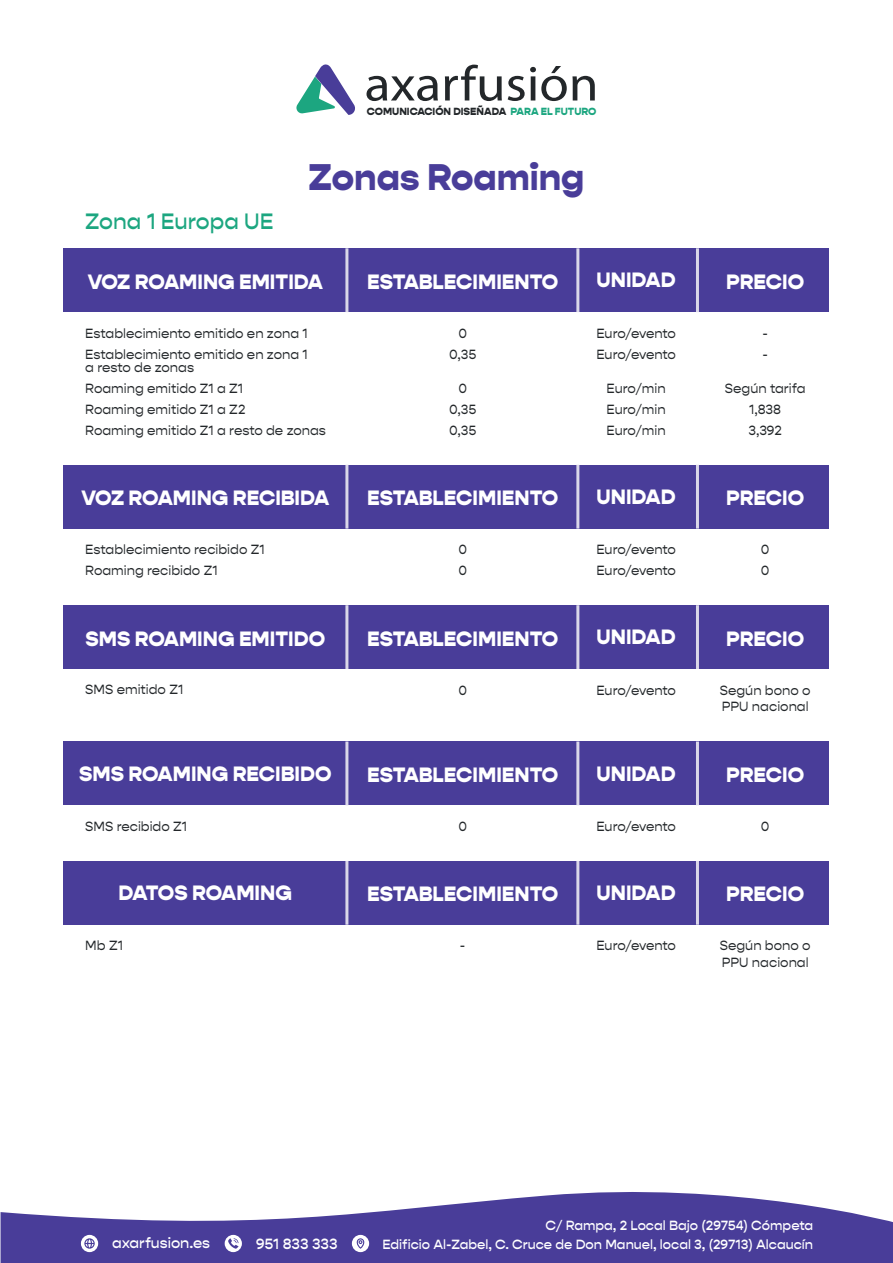
<style>
.page{position:relative;width:893px;height:1263px;background:#fff}
.page>*{position:absolute;margin:0;border:0;box-sizing:border-box;transform-origin:0 0}
.t1{font:900 37.5px "Gopher";color:#493d99}
.t2{font:500 22.5px "Gopher";color:#1ca680}
.t3{font:900 21px "Gopher";color:#fff}
.t4{font:500 15px "Gopher";color:#fff}
.t5{font:13.5px/21px "Gopher";color:#23272a}
.t6{font:500 13.5px "Gopher";color:#fff}
.t7{font:13.5px/21px "Gopher";letter-spacing:-.02em;color:#23272a}
.t8{font:900 10.5px "Gopher";color:#23272a}
.s1{color:#1ca680}
</style>
<div class="page">
<svg style="left:1px;top:1192px;width:892px;height:71px;fill:#493d99"></svg>
<svg style="left:352px;top:1235px;width:17px;height:17px"></svg>
<svg style="left:81px;top:1235px;width:17px;height:17px"></svg>
<svg style="left:225px;top:1235px;width:17px;height:17px"></svg>
<svg style="left:296px;top:64px;width:59px;height:51px"></svg>
<svg style="left:366px;top:76px;width:72px;height:25px"></svg>
<svg style="left:445px;top:65px;width:57px;height:36px"></svg>
<svg style="left:508px;top:66px;width:87px;height:35px"></svg>
<div style="left:64px;top:248px;width:765px;height:64px;background:#493d99"></div>
<hr style="left:345px;top:248px;width:3px;height:64px;background:#dad7e9">
<hr style="left:576px;top:248px;width:3px;height:64px;background:#dad7e9">
<hr style="left:696px;top:248px;width:3px;height:64px;background:#dad7e9">
<div style="left:64px;top:465px;width:765px;height:64px;background:#493d99"></div>
<hr style="left:345px;top:465px;width:3px;height:64px;background:#dad7e9">
<hr style="left:576px;top:465px;width:3px;height:64px;background:#dad7e9">
<hr style="left:696px;top:465px;width:3px;height:64px;background:#dad7e9">
<div style="left:64px;top:605px;width:765px;height:64px;background:#493d99"></div>
<hr style="left:345px;top:605px;width:3px;height:64px;background:#dad7e9">
<hr style="left:576px;top:605px;width:3px;height:64px;background:#dad7e9">
<hr style="left:696px;top:605px;width:3px;height:64px;background:#dad7e9">
<div style="left:64px;top:741px;width:765px;height:64px;background:#493d99"></div>
<hr style="left:345px;top:741px;width:3px;height:64px;background:#dad7e9">
<hr style="left:576px;top:741px;width:3px;height:64px;background:#dad7e9">
<hr style="left:696px;top:741px;width:3px;height:64px;background:#dad7e9">
<div style="left:64px;top:861px;width:765px;height:64px;background:#493d99"></div>
<hr style="left:345px;top:861px;width:3px;height:64px;background:#dad7e9">
<hr style="left:576px;top:861px;width:3px;height:64px;background:#dad7e9">
<hr style="left:696px;top:861px;width:3px;height:64px;background:#dad7e9">
<p class="t8" style="left:367px;top:105px;width:231px">COMUNICACIÓN DISEÑADA <span class="s1">PARA EL FUTURO</span></p>
<h2 class="t2" style="left:85px;top:211px;width:190px">Zona 1 Europa UE</h2>
<h1 class="t1" style="left:309px;top:156px;width:277px">Zonas Roaming</h1>
<h3 class="t3" style="left:88px;top:270px;width:237px">VOZ ROAMING EMITIDA</h3>
<p class="t5" style="left:85px;top:323px;width:224px">Establecimiento emitido en zona 1<br>Establecimiento emitido en zona 1</p>
<p class="t5" style="left:85px;top:358px;width:242px">a resto de zonas<br>Roaming emitido Z1 a Z1<br>Roaming emitido Z1 a Z2<br>Roaming emitido Z1 a resto de zonas</p>
<h3 class="t3" style="left:367px;top:270px;width:193px">ESTABLECIMIENTO</h3>
<h3 class="t3" style="left:597px;top:268px;width:81px">UNIDAD</h3>
<h3 class="t3" style="left:726px;top:270px;width:79px">PRECIO</h3>
<p class="t5" style="left:449px;top:323px;width:29px;text-align:center">0<br>0,35</p>
<p class="t5" style="left:449px;top:379px;width:29px;text-align:center">0<br>0,35<br>0,35</p>
<p class="t7" style="left:596px;top:323px;width:81px">Euro/evento<br>Euro/evento</p>
<p class="t5" style="left:607px;top:379px;width:61px;text-align:justify">Euro/min Euro/min Euro/min</p>
<p class="t5" style="left:762px;top:323px;width:7px">- -</p>
<p class="t5" style="left:725px;top:379px;width:82px;text-align:center">Según tarifa<br>1,838<br>3,392</p>
<h3 class="t3" style="left:81px;top:486px;width:249px">VOZ ROAMING RECIBIDA</h3>
<p class="t5" style="left:85px;top:540px;width:181px">Establecimiento recibido Z1<br>Roaming recibido Z1</p>
<h3 class="t3" style="left:367px;top:486px;width:193px">ESTABLECIMIENTO</h3>
<h3 class="t3" style="left:597px;top:485px;width:81px">UNIDAD</h3>
<h3 class="t3" style="left:726px;top:486px;width:79px">PRECIO</h3>
<p class="t5" style="left:458px;top:540px;width:10px">0<br>0</p>
<p class="t7" style="left:596px;top:540px;width:81px">Euro/evento<br>Euro/evento</p>
<p class="t5" style="left:761px;top:540px;width:10px">0<br>0</p>
<h3 class="t3" style="left:85px;top:626px;width:241px">SMS ROAMING EMITIDO</h3>
<p class="t5" style="left:85px;top:680px;width:99px">SMS emitido Z1</p>
<h3 class="t3" style="left:367px;top:626px;width:193px">ESTABLECIMIENTO</h3>
<h3 class="t3" style="left:597px;top:625px;width:81px">UNIDAD</h3>
<h3 class="t3" style="left:726px;top:626px;width:79px">PRECIO</h3>
<p class="t5" style="left:458px;top:680px;width:10px">0</p>
<p class="t7" style="left:596px;top:680px;width:81px">Euro/evento</p>
<p class="t5" style="left:720px;top:682px;width:92px;line-height:16.5px">Según bono o<br>PPU nacional</p>
<h3 class="t3" style="left:79px;top:761px;width:254px">SMS ROAMING RECIBIDO</h3>
<p class="t5" style="left:85px;top:816px;width:103px">SMS recibido Z1</p>
<h3 class="t3" style="left:367px;top:763px;width:193px">ESTABLECIMIENTO</h3>
<h3 class="t3" style="left:597px;top:761px;width:81px">UNIDAD</h3>
<h3 class="t3" style="left:726px;top:763px;width:79px">PRECIO</h3>
<p class="t5" style="left:458px;top:817px;width:10px">0</p>
<p class="t7" style="left:596px;top:817px;width:81px">Euro/evento</p>
<p class="t5" style="left:761px;top:817px;width:10px">0</p>
<h3 class="t3" style="left:119px;top:881px;width:175px">DATOS ROAMING</h3>
<h3 class="t3" style="left:367px;top:882px;width:193px">ESTABLECIMIENTO</h3>
<h3 class="t3" style="left:597px;top:881px;width:81px">UNIDAD</h3>
<h3 class="t3" style="left:726px;top:882px;width:79px">PRECIO</h3>
<p class="t5" style="left:85px;top:936px;width:39px">Mb Z1</p>
<p class="t5" style="left:460px;top:936px;width:7px">-</p>
<p class="t7" style="left:596px;top:936px;width:81px">Euro/evento</p>
<p class="t5" style="left:720px;top:938px;width:92px;line-height:16.5px">Según bono o<br>PPU nacional</p>
<p class="t6" style="left:546px;top:1219px;width:269px">C/ Rampa, 2 Local Bajo (29754) Cómpeta</p>
<p class="t4" style="left:112px;top:1236px;width:99px">axarfusion.es</p>
<p class="t4" style="left:256px;top:1237px;width:83px">951 833 333</p>
<p class="t6" style="left:382px;top:1238px;width:432px">Edificio Al-Zabel, C. Cruce de Don Manuel, local 3, (29713) Alcaucín</p>
</div>
